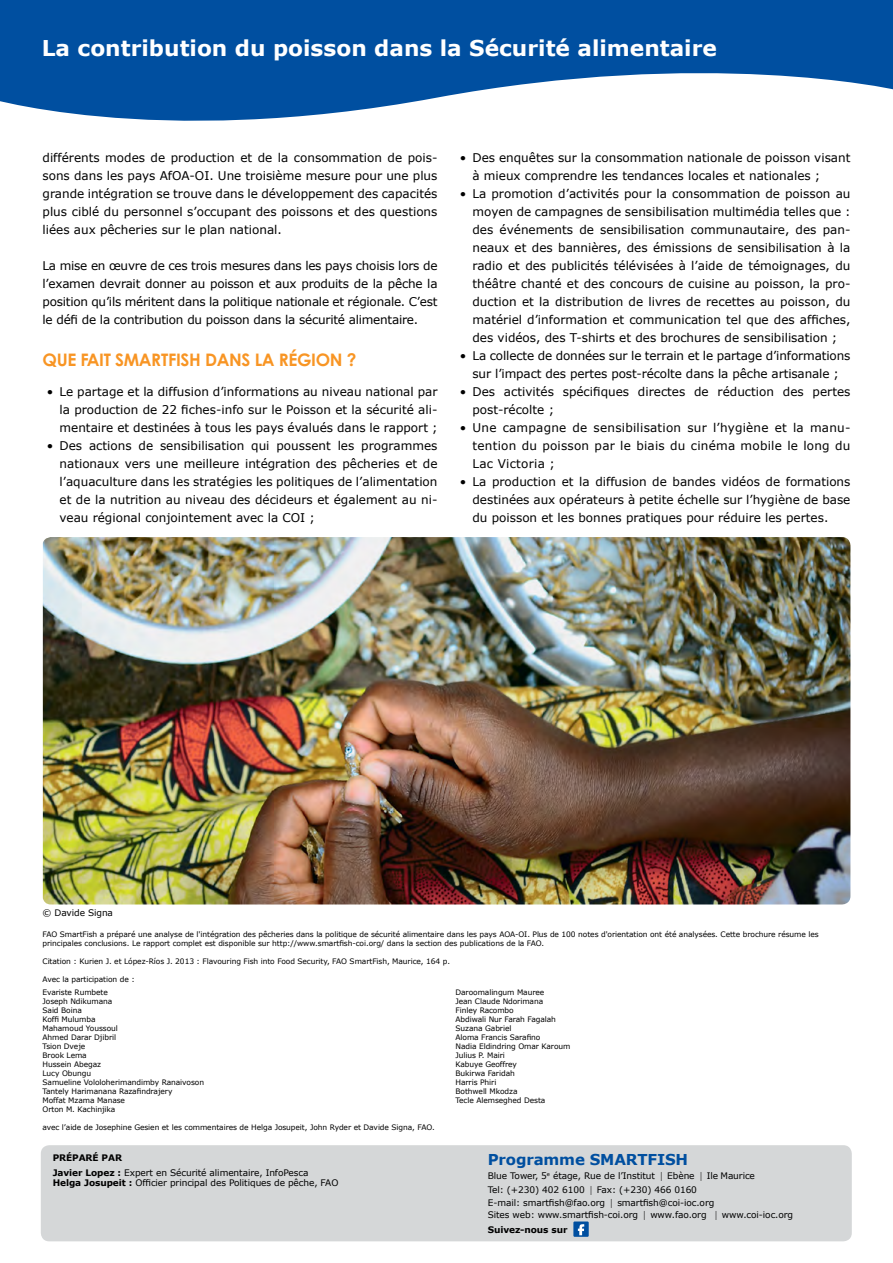
<style>
.page{position:relative;width:893px;height:1263px;background:#fff}
.page>*{position:absolute;margin:0;border:0;box-sizing:border-box;transform-origin:0 0}
.t1{font:700 21.75px "Verdana";color:#fff}
.t2{font:700 17.25px "Century Gothic";letter-spacing:-.02em;color:#f89524}
.t3{font:700 15px "Verdana";letter-spacing:-.01em;color:#004fa0}
.t4{font:12px/18px "Verdana";color:#000;text-align:justify}
.t5{font:9px/13px "Verdana";letter-spacing:-.01em;color:#000}
.t6{font:700 9px "Verdana";letter-spacing:-.01em;color:#000}
.t7{font:7.5px/9px "Verdana";letter-spacing:-.01em;color:#000}
.s1{font-weight:700}
.s2{font-family:"Helvetica Neue";font-weight:300}
</style>
<div class="page">
<svg style="left:0;top:0;width:893px;height:121px;fill:#004fa0"></svg>
<div style="left:41px;top:1145px;width:811px;height:96px;background:#d5d7d8;border-radius:9px"></div>
<div style="left:573px;top:1221px;width:16px;height:16px;background:#004fa0"></div>
<svg style="left:578px;top:1224px;width:6px;height:11px"></svg>
<img style="left:43px;top:537px;width:807px;height:367px">
<h1 class="t1" style="left:42px;top:33px;width:677px">La contribution du poisson dans la Sécurité alimentaire</h1>
<p class="t4" style="left:43px;top:149px;width:396px">différents modes de production et de la consommation de pois&shy;sons dans les pays AfOA-OI. Une troisième mesure pour une plus grande intégration se trouve dans le développement des capacités plus ciblé du personnel s’occupant des poissons et des questions liées aux pêcheries sur le plan national.</p>
<p class="t4" style="left:43px;top:257px;width:397px">La mise en œuvre de ces trois mesures dans les pays choisis lors de l’examen devrait donner au poisson et aux produits de la pêche la position qu’ils méritent dans la politique nationale et régionale. C’est le défi de la contribution du poisson dans la sécurité alimentaire.</p>
<h2 class="t2" style="left:43px;top:349px;width:315px">QUE FAIT SMARTFISH DANS LA RÉGION ?</h2>
<p class="t4" style="left:60px;top:383px;width:379px;text-indent:-13px">• Le partage et la diffusion d’informations au niveau national par la production de 22 fiches-info sur le Poisson et la sécurité ali&shy;mentaire et destinées à tous les pays évalués dans le rapport ;</p>
<p class="t4" style="left:60px;top:437px;width:379px;text-indent:-13px">• Des actions de sensibilisation qui poussent les programmes nationaux vers une meilleure intégration des pêcheries et de l’aquaculture dans les stratégies les politiques de l’alimentation et de la nutrition au niveau des décideurs et également au ni&shy;veau régional conjointement avec la COI ;</p>
<p class="t4" style="left:472px;top:149px;width:379px;text-indent:-13px">• Des enquêtes sur la consommation nationale de poisson visant à mieux comprendre les tendances locales et nationales ;</p>
<p class="t4" style="left:472px;top:185px;width:379px;text-indent:-13px">• La promotion d’activités pour la consommation de poisson au moyen de campagnes de sensibilisation multimédia telles que : des événements de sensibilisation communautaire, des pan&shy;neaux et des bannières, des émissions de sensibilisation à la radio et des publicités télévisées à l’aide de témoignages, du théâtre chanté et des concours de cuisine au poisson, la pro&shy;duction et la distribution de livres de recettes au poisson, du matériel d’information et communication tel que des affiches, des vidéos, des T-shirts et des brochures de sensibilisation ;</p>
<p class="t4" style="left:460px;top:347px;width:392px;text-align:center">• La collecte de données sur le terrain et le partage d’informations sur l’impact des pertes post-récolte dans la pêche artisanale ;</p>
<p class="t4" style="left:472px;top:383px;width:379px;text-indent:-13px">• Des activités spécifiques directes de réduction des pertes post-récolte ;</p>
<p class="t4" style="left:472px;top:419px;width:379px;text-indent:-13px">• Une campagne de sensibilisation sur l’hygiène et la manu&shy;tention du poisson par le biais du cinéma mobile le long du Lac Victoria ;</p>
<p class="t4" style="left:472px;top:473px;width:379px;text-indent:-13px">• La production et la diffusion de bandes vidéos de formations destinées aux opérateurs à petite échelle sur l’hygiène de base du poisson et les bonnes pratiques pour réduire les pertes.</p>
<p class="t5" style="left:43px;top:906px;width:72px">© Davide Signa</p>
<p class="t7" style="left:43px;top:929px;width:778px">FAO SmartFish a préparé une analyse de l'intégration des pêcheries dans la politique de sécurité alimentaire dans les pays AOA-OI. Plus de 100 notes d'orientation ont été analysées. Cette brochure résume les principales conclusions. Le rapport complet est disponible sur http://www.smartfish-coi.org/ dans la section des publications de la FAO.</p>
<p class="t7" style="left:43px;top:956px;width:409px">Citation : Kurien J. et López-Ríos J. 2013 : Flavouring Fish into Food Security, FAO SmartFish, Maurice, 164 p.</p>
<p class="t7" style="left:43px;top:972px;width:94px;line-height:13.2px">Avec la participation de :<br>Evariste Rumbete</p>
<p class="t7" style="left:43px;top:996px;width:163px">Joseph Ndikumana<br>Said Boina<br>Koffi Mulumba<br>Mahamoud Youssoul<br>Ahmed Darar Djibril<br>Tsion Dveje<br>Brook Lema<br>Hussein Abegaz<br>Lucy Obungu<br>Samueline Vololoherimandimby Ranaivoson<br>Tantely Harimanana Razafindrajery<br>Moffat Mzama Manase<br>Orton M. Kachinjika</p>
<p class="t7" style="left:455px;top:987px;width:117px">Daroomalingum Mauree<br>Jean Claude Ndorimana<br>Finley Racombo<br>Abdiwali Nur Farah Fagalah<br>Suzana Gabriel<br>Aloma Francis Sarafino<br>Nadia Eldindring Omar Karoum<br>Julius P. Mairi<br>Kabuye Geoffrey<br>Bukirwa Faridah<br>Harris Phiri<br>Bothwell Mkodza<br>Tecle Alemseghed Desta</p>
<p class="t7" style="left:43px;top:1122px;width:394px">avec l’aide de Josephine Gesien et les commentaires de Helga Josupeit, John Ryder et Davide Signa, FAO.</p>
<p class="t5" style="left:53px;top:1150px;width:257px;line-height:15px"><span class="s1">PRÉPARÉ PAR<br>Javier Lopez :</span> Expert en Sécurité alimentaire, InfoPesca</p>
<p class="t5" style="left:53px;top:1176px;width:287px"><span class="s1">Helga Josupeit :</span> Officier principal des Politiques de pêche, FAO</p>
<p class="t3" style="left:488px;top:1149px;width:202px">Programme SMARTFISH</p>
<p class="t5" style="left:488px;top:1169px;width:307px">Blue Tower, 5<sup>e</sup> étage, Rue de l’Institut <span class="s2">|</span> Ebène <span class="s2">|</span> Ile Maurice<br>Tel: (+230) 402 6100 <span class="s2">|</span> Fax: (+230) 466 0160<br>E-mail: smartfish@fao.org <span class="s2">|</span> smartfish@coi-ioc.org<br>Sites web: www.smartfish-coi.org <span class="s2">|</span> www.fao.org <span class="s2">|</span> www.coi-ioc.org</p>
<p class="t6" style="left:488px;top:1224px;width:81px">Suivez-nous sur</p>
</div>
